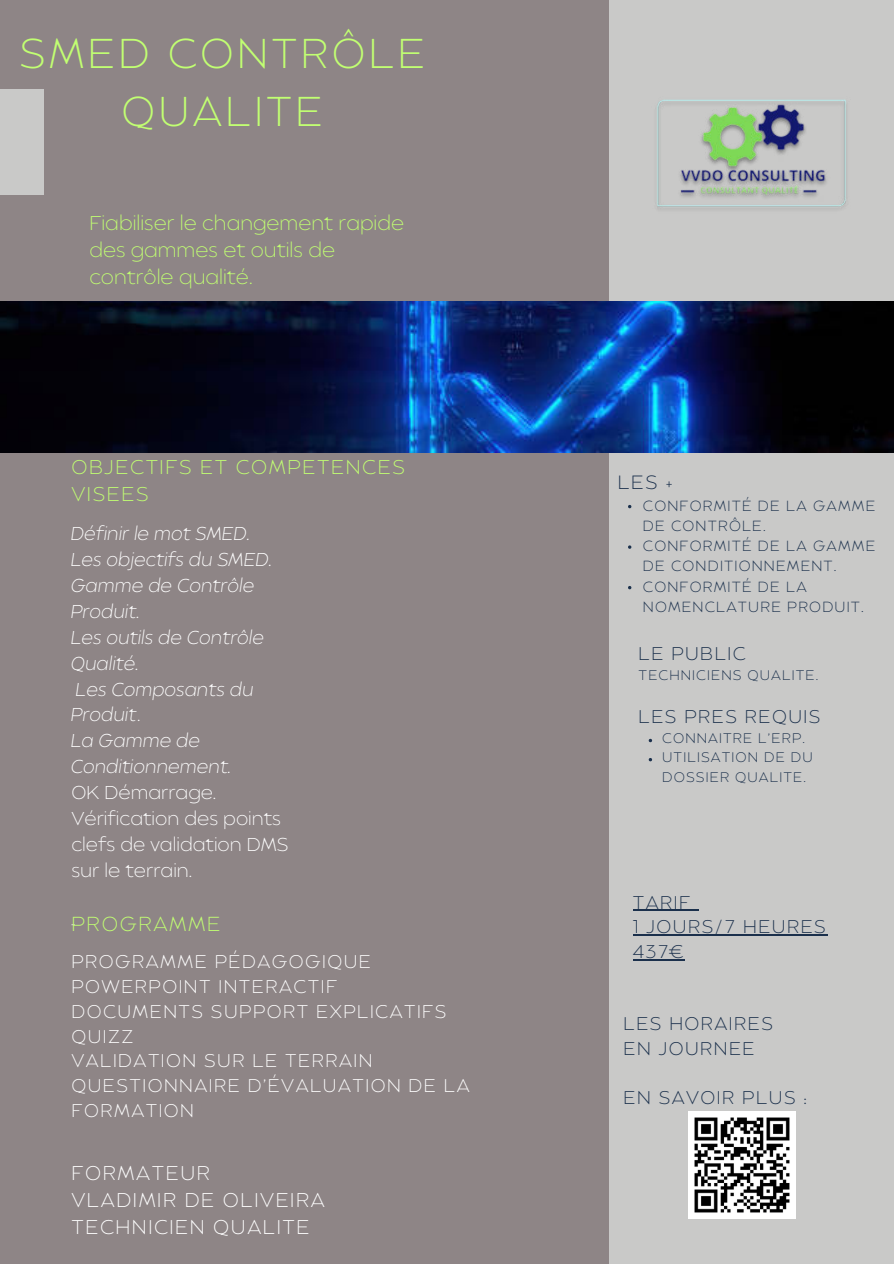
<style>
.page{position:relative;width:894px;height:1264px;background:#fff}
.page>*{position:absolute;margin:0;border:0;box-sizing:border-box;transform-origin:0 0}
.t1{font:200 41.55px/58.2px "Balgin";letter-spacing:.08em;color:#c1ff72;text-align:center}
.t2{font:200 20.25px "Balgin";letter-spacing:.08em;color:#c1ff72}
.t3{font:200 19.8px/27px "Balgin";color:#c1ff72}
.t4{font:200 19.8px/27px "Balgin";letter-spacing:.08em;color:#fff}
.t5{font:200 19.8px/27px "Balgin";letter-spacing:.08em;color:#c1ff72}
.t6{font:200 19.2px "Balgin";color:#1b304c}
.t7{font:italic 200 18.6px/25.8px "Balgin";color:#fff}
.t8{font:200 18.6px/25.8px "Balgin";color:#fff}
.t9{font:200 18.3px/24.8px "Balgin";letter-spacing:.08em;color:#fff}
.t10{font:200 18.3px/24.8px "Balgin";letter-spacing:.08em;color:#1b304c}
.t11{font:200 14.7px/20.2px "Balgin";letter-spacing:.08em;color:#1b304c}
.t12{font:200 13.8px/19.2px "Balgin";letter-spacing:.08em;color:#1b304c}
.s1{font-style:normal}
.s2{font-style:italic;font-size:18.6px;color:#fff}
</style>
<div class="page">
<div style="left:0;top:0;width:893px;height:1263px;background:#8e8586"></div>
<div style="left:609px;top:0;width:284px;height:1263px;background:#c9c9c8"></div>
<div style="left:0;top:89px;width:43px;height:106px;background:#c9c9c8"></div>
<img style="left:688px;top:1111px;width:107px;height:107px">
<img style="left:657px;top:100px;width:190px;height:110px">
<img style="left:0;top:301px;width:893px;height:151px">
<svg style="left:628px;top:545px;width:3px;height:4px"></svg>
<hr style="left:632px;top:909px;width:59px;height:1px;background:#1b304c">
<hr style="left:632px;top:934px;width:195px;height:1px;background:#1b304c">
<hr style="left:632px;top:959px;width:52px;height:1px;background:#1b304c">
<h1 class="t1" style="left:19px;top:23px;width:407px">SMED CONTRÔLE<br>QUALITE</h1>
<p class="t3" style="left:89px;top:209px;width:316px">Fiabiliser le changement rapide des gammes et outils de contrôle qualité.</p>
<p class="t5" style="left:71px;top:453px;width:335px">OBJECTIFS ET COMPETENCES<br>VISEES</p>
<p class="t7" style="left:71px;top:520px;width:203px">Définir le mot SMED.<br>Les objectifs du SMED.<br>Gamme de Contrôle<br>Produit.<br>Les outils de Contrôle<br>Qualité.<br>Les Composants du<br>Produit<span class="s1">.<br></span>La Gamme de<br>Conditionnement.</p>
<p class="t8" style="left:71px;top:779px;width:218px">OK Démarrage.<br>Vérification des points clefs de validation DMS sur le terrain.</p>
<p class="t2" style="left:71px;top:910px;width:151px"><span class="s2">-</span>PROGRAMME</p>
<p class="t9" style="left:71px;top:949px;width:399px">PROGRAMME PÉDAGOGIQUE<br>POWERPOINT INTERACTIF<br>DOCUMENTS SUPPORT EXPLICATIFS<br>QUIZZ<br>VALIDATION SUR LE TERRAIN<br>QUESTIONNAIRE D’ÉVALUATION DE LA<br>FORMATION</p>
<p class="t4" style="left:71px;top:1158px;width:255px">FORMATEUR<br>VLADIMIR DE OLIVEIRA<br>TECHNICIEN QUALITE</p>
<p class="t6" style="left:617px;top:470px;width:56px">LES +</p>
<p class="t11" style="left:642px;top:495px;width:234px">CONFORMITÉ DE LA GAMME<br>DE CONTRÔLE.<br>CONFORMITÉ DE LA GAMME<br>DE CONDITIONNEMENT.<br>CONFORMITÉ DE LA<br>NOMENCLATURE PRODUIT.</p>
<p class="t10" style="left:638px;top:641px;width:108px">LE PUBLIC</p>
<p class="t12" style="left:638px;top:665px;width:181px">TECHNICIENS QUALITE.</p>
<p class="t10" style="left:638px;top:704px;width:183px">LES PRES REQUIS</p>
<p class="t12" style="left:662px;top:728px;width:152px">CONNAITRE L’ERP.<br>UTILISATION DE DU<br>DOSSIER QUALITE.</p>
<p class="t10" style="left:632px;top:889px;width:194px">TARIF<br>1 JOURS/7 HEURES<br>437€</p>
<p class="t10" style="left:623px;top:1011px;width:151px">LES HORAIRES<br>EN JOURNEE</p>
<p class="t10" style="left:623px;top:1084px;width:185px">EN SAVOIR PLUS :</p>
</div>
